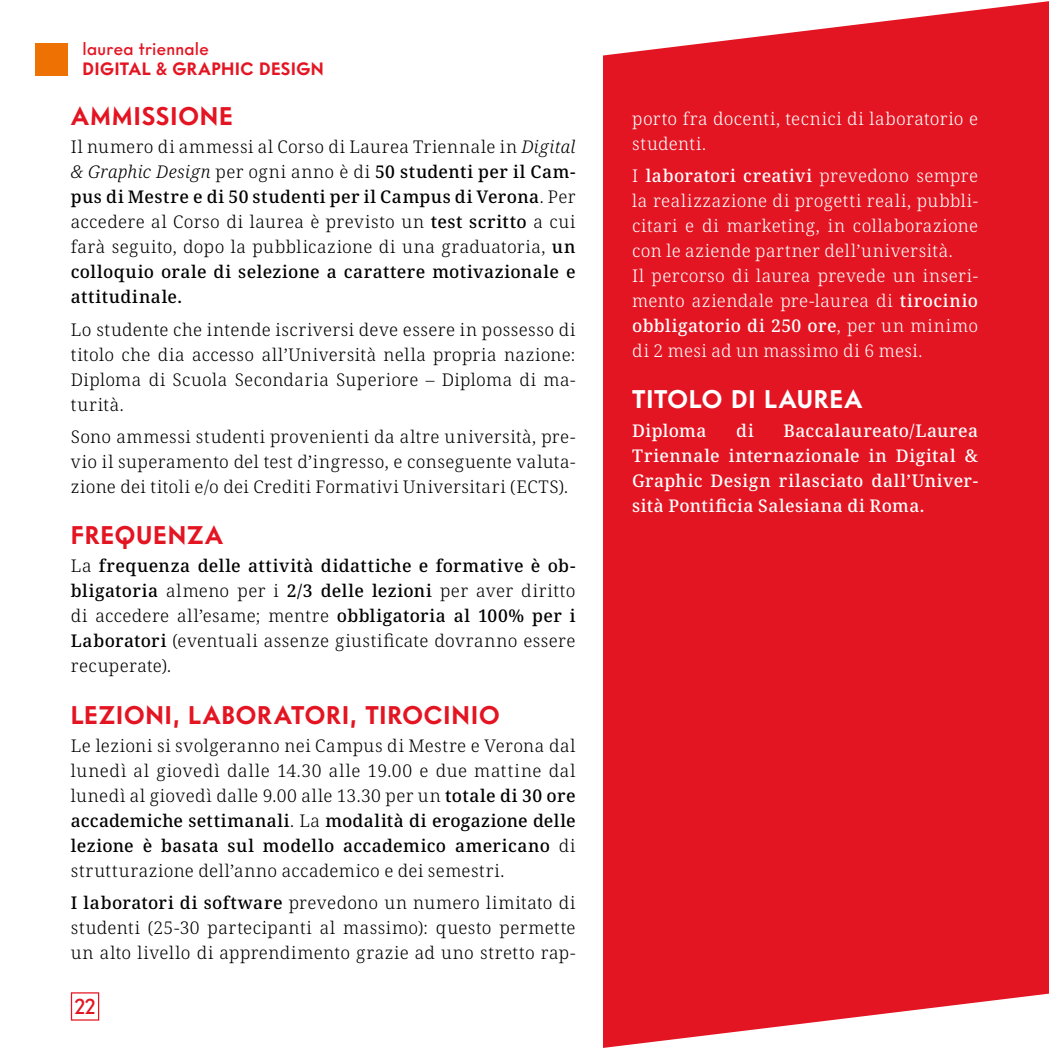
<style>
.page{position:relative;width:1049px;height:1049px;background:#fff}
.page>*{position:absolute;margin:0;border:0;box-sizing:border-box;transform-origin:0 0}
.t1{font:700 25px "Intervogue";letter-spacing:.025em;color:#e41522}
.t2{font:700 25px "Intervogue";letter-spacing:.03em;color:#fff}
.t3{font:500 21.25px "Intervogue";color:#e41522}
.t4{font:300 17.5px/25px "Noto Serif";letter-spacing:.03em;color:#000;text-align:justify}
.t5{font:300 17.5px/25px "Noto Serif";letter-spacing:.03em;color:#fff}
.t6{font:500 17.5px/25px "Noto Serif";letter-spacing:.03em;color:#fff;text-align:justify}
.t7{font:700 17.5px "Intervogue";letter-spacing:.02em;color:#e41522}
.t8{font:500 17.5px "Intervogue";letter-spacing:.015em;color:#e41522}
.s1{font-style:italic}
.s2{font-weight:500}
</style>
<div class="page">
<div style="left:71px;top:992px;width:28px;height:28px;border:1px solid #e41522"></div>
<div style="left:35px;top:43px;width:33px;height:32px;background:#ee7203"></div>
<div style="left:604px;top:0;width:445px;height:1049px;background:#e41522"></div>
<svg style="left:603px;top:993px;width:446px;height:56px"></svg>
<svg style="left:603px;top:0;width:446px;height:66px"></svg>
<p class="t8" style="left:83px;top:38px;width:128px">laurea triennale</p>
<p class="t7" style="left:83px;top:58px;width:243px">DIGITAL &amp; GRAPHIC DESIGN</p>
<h1 class="t1" style="left:71px;top:101px;width:163px">AMMISSIONE</h1>
<p class="t4" style="left:71px;top:135px;width:506px">Il numero di ammessi al Corso di Laurea Triennale in <span class="s1">Digital &amp; Graphic Design</span> per ogni anno è di <span class="s2">50 studenti per il Cam&shy;pus di Mestre e di 50 studenti per il Campus di Verona</span>. Per accedere al Corso di laurea è previsto un <span class="s2">test scritto</span> a cui farà seguito, dopo la pubblicazione di una graduatoria, <span class="s2">un colloquio orale di selezione a carattere motivazionale e attitudinale.</span></p>
<p class="t4" style="left:71px;top:317px;width:506px">Lo studente che intende iscriversi deve essere in possesso di titolo che dia accesso all’Università nella propria nazione:<br>Diploma di Scuola Secondaria Superiore – Diploma di ma&shy;turità.</p>
<p class="t4" style="left:71px;top:424px;width:506px">Sono ammessi studenti provenienti da altre università, pre&shy;vio il superamento del test d’ingresso, e conseguente valuta&shy;zione dei titoli e/o dei Crediti Formativi Universitari (ECTS).</p>
<h1 class="t1" style="left:71px;top:520px;width:154px">FREQUENZA</h1>
<p class="t4" style="left:71px;top:554px;width:506px">La <span class="s2">frequenza delle attività didattiche e formative è ob&shy;bligatoria</span> almeno per i <span class="s2">2/3 delle lezioni</span> per aver diritto di accedere all’esame; mentre <span class="s2">obbligatoria al 100% per i Laboratori</span> (eventuali assenze giustificate dovranno essere recuperate).</p>
<h1 class="t1" style="left:71px;top:699px;width:430px">LEZIONI, LABORATORI, TIROCINIO</h1>
<p class="t4" style="left:71px;top:734px;width:506px">Le lezioni si svolgeranno nei Campus di Mestre e Verona dal lunedì al giovedì dalle 14.30 alle 19.00 e due mattine dal lunedì al giovedì dalle 9.00 alle 13.30 per un <span class="s2">totale di 30 ore accademiche settimanali</span>. La <span class="s2">modalità di erogazione delle lezione è basata sul modello accademico americano</span> di strutturazione dell’anno accademico e dei semestri.</p>
<p class="t4" style="left:71px;top:891px;width:506px"><span class="s2">I laboratori di software</span> prevedono un numero limitato di studenti (25-30 partecipanti al massimo): questo permette un alto livello di apprendimento grazie ad uno stretto rap-</p>
<p class="t3" style="left:74px;top:994px;width:23px">22</p>
<p class="t5" style="left:632px;top:107px;width:347px">porto fra docenti, tecnici di laboratorio e studenti.</p>
<p class="t5" style="left:632px;top:164px;width:347px">I <span class="s2">laboratori creativi</span> prevedono sempre la realizzazione di progetti reali, pubbli&shy;citari e di marketing, in collaborazione con le aziende partner dell’università.<br>Il percorso di laurea prevede un inseri&shy;mento aziendale pre-laurea di <span class="s2">tirocinio obbligatorio di 250 ore</span>, per un minimo di 2 mesi ad un massimo di 6 mesi.</p>
<h1 class="t2" style="left:632px;top:384px;width:232px">TITOLO DI LAUREA</h1>
<p class="t6" style="left:632px;top:419px;width:76px">Diploma</p>
<p class="t6" style="left:736px;top:419px;width:19px">di</p>
<p class="t6" style="left:632px;top:419px;width:347px;text-indent:151px">Baccalaureato/Laurea Triennale internazionale in Digital &amp; Graphic Design rilasciato dall’Univer&shy;sità Pontificia Salesiana di Roma.</p>
</div>
